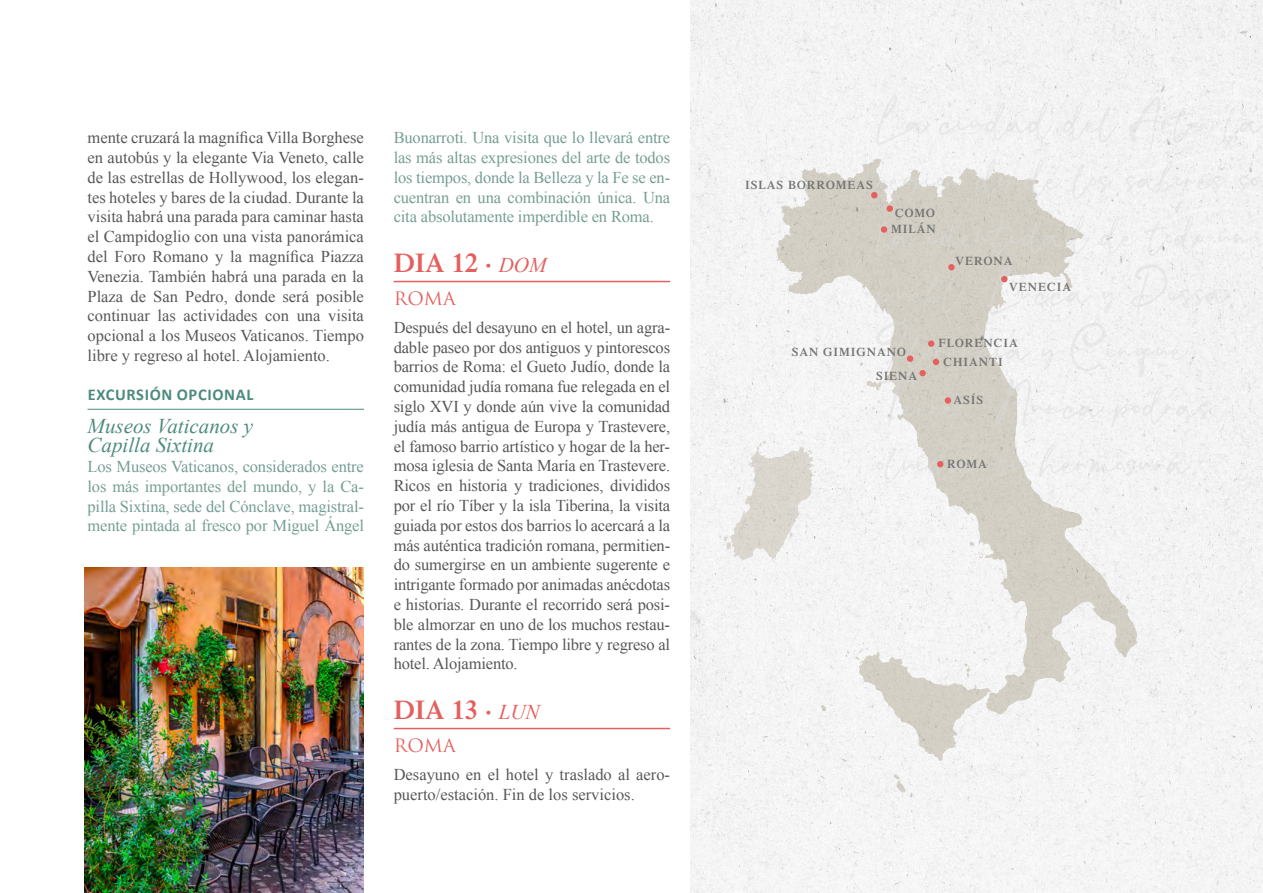
<style>
.page{position:relative;width:1263px;height:893px;background:#fff}
.page>*{position:absolute;margin:0;border:0;box-sizing:border-box;transform-origin:0 0}
.t1{font:600 27px "Times LT Std";color:#e4605e}
.t2{font:italic 21px/19.5px "Times New Roman";color:#4d8a7d}
.t3{font:18px "Trajan Pro";letter-spacing:.015em;color:#e4605e}
.t4{font:16.5px/19.8px "Times New Roman";color:#575756;text-align:justify}
.t5{font:16.5px/19.8px "Times New Roman";letter-spacing:-.01em;color:#769e94;text-align:justify}
.t6{font:700 16.5px "Calibri";letter-spacing:.04em;color:#4d8a7d}
.t7{font:600 12px/25.2px "Times LT Std";letter-spacing:.08em;color:#737372}
.s1{font-family:"Times New Roman";font-weight:400;font-style:italic;font-size:21px}
</style>
<div class="page">
<hr style="left:394px;top:281px;width:276px;height:1px;background:#e4605e">
<hr style="left:394px;top:728px;width:276px;height:1px;background:#e4605e">
<img style="left:690px;top:0;width:573px;height:893px">
<svg style="left:998px;top:459px;width:31px;height:17px"></svg>
<svg style="left:1038px;top:444px;width:166px;height:34px"></svg>
<svg style="left:876px;top:443px;width:106px;height:40px"></svg>
<svg style="left:860px;top:322px;width:354px;height:105px"></svg>
<hr style="left:88px;top:409px;width:276px;height:1px;background:#4d8a7d">
<img style="left:85px;top:568px;width:279px;height:325px">
<svg style="left:871px;top:78px;width:392px;height:237px"></svg>
<p class="t4" style="left:88px;top:128px;width:278px">mente cruzará la magnífica Villa Borghese en autobús y la elegante Via Veneto, calle de las estrellas de Hollywood, los elegan&shy;tes hoteles y bares de la ciudad. Durante la visita habrá una parada para caminar hasta el Campidoglio con una vista panorámica del Foro Romano y la magnífica Piazza Venezia. También habrá una parada en la Plaza de San Pedro, donde será posible continuar las actividades con una visita opcional a los Museos Vaticanos. Tiempo libre y regreso al hotel. Alojamiento.</p>
<p class="t6" style="left:88px;top:383px;width:167px">EXCURSIÓN OPCIONAL</p>
<p class="t2" style="left:88px;top:415px;width:167px">Museos Vaticanos y<br>Capilla Sixtina</p>
<p class="t5" style="left:88px;top:456px;width:278px">Los Museos Vaticanos, considerados entre los más importantes del mundo, y la Ca&shy;pilla Sixtina, sede del Cónclave, magistral&shy;mente pintada al fresco por Miguel Ángel</p>
<p class="t5" style="left:394px;top:128px;width:278px">Buonarroti. Una visita que lo llevará entre las más altas expresiones del arte de todos los tiempos, donde la Belleza y la Fe se en&shy;cuentran en una combinación única. Una cita absolutamente imperdible en Roma.</p>
<h1 class="t1" style="left:394px;top:247px;width:154px">DIA 12 · <span class="s1">DOM</span></h1>
<p class="t3" style="left:394px;top:287px;width:63px">ROMA</p>
<p class="t4" style="left:394px;top:317px;width:278px">Después del desayuno en el hotel, un agra&shy;dable paseo por dos antiguos y pintorescos barrios de Roma: el Gueto Judío, donde la comunidad judía romana fue relegada en el siglo XVI y donde aún vive la comunidad judía más antigua de Europa y Trastevere, el famoso barrio artístico y hogar de la her&shy;mosa iglesia de Santa María en Trastevere.<br>Ricos en historia y tradiciones, divididos por el río Tíber y la isla Tiberina, la visita guiada por estos dos barrios lo acercará a la más auténtica tradición romana, permitien&shy;do sumergirse en un ambiente sugerente e intrigante formado por animadas anécdotas e historias. Durante el recorrido será posi&shy;ble almorzar en uno de los muchos restau&shy;rantes de la zona. Tiempo libre y regreso al hotel. Alojamiento.</p>
<h1 class="t1" style="left:394px;top:694px;width:147px">DIA 13 · <span class="s1">LUN</span></h1>
<p class="t3" style="left:394px;top:734px;width:63px">ROMA</p>
<p class="t4" style="left:394px;top:764px;width:278px">Desayuno en el hotel y traslado al aero&shy;puerto/estación. Fin de los servicios.</p>
<p class="t7" style="left:745px;top:172px;width:129px">ISLAS BORROMEAS</p>
<p class="t7" style="left:895px;top:200px;width:41px">COMO</p>
<p class="t7" style="left:891px;top:217px;width:46px">MILÁN</p>
<p class="t7" style="left:1009px;top:248px;width:63px;text-indent:-54px">VERONA<br>VENECIA</p>
<p class="t7" style="left:792px;top:339px;width:116px">SAN GIMIGNANO</p>
<p class="t7" style="left:876px;top:363px;width:43px">SIENA</p>
<p class="t7" style="left:938px;top:330px;width:81px">FLORENCIA</p>
<p class="t7" style="left:943px;top:349px;width:61px">CHIANTI</p>
<p class="t7" style="left:953px;top:388px;width:31px">ASÍS</p>
<p class="t7" style="left:947px;top:451px;width:41px">ROMA</p>
</div>
